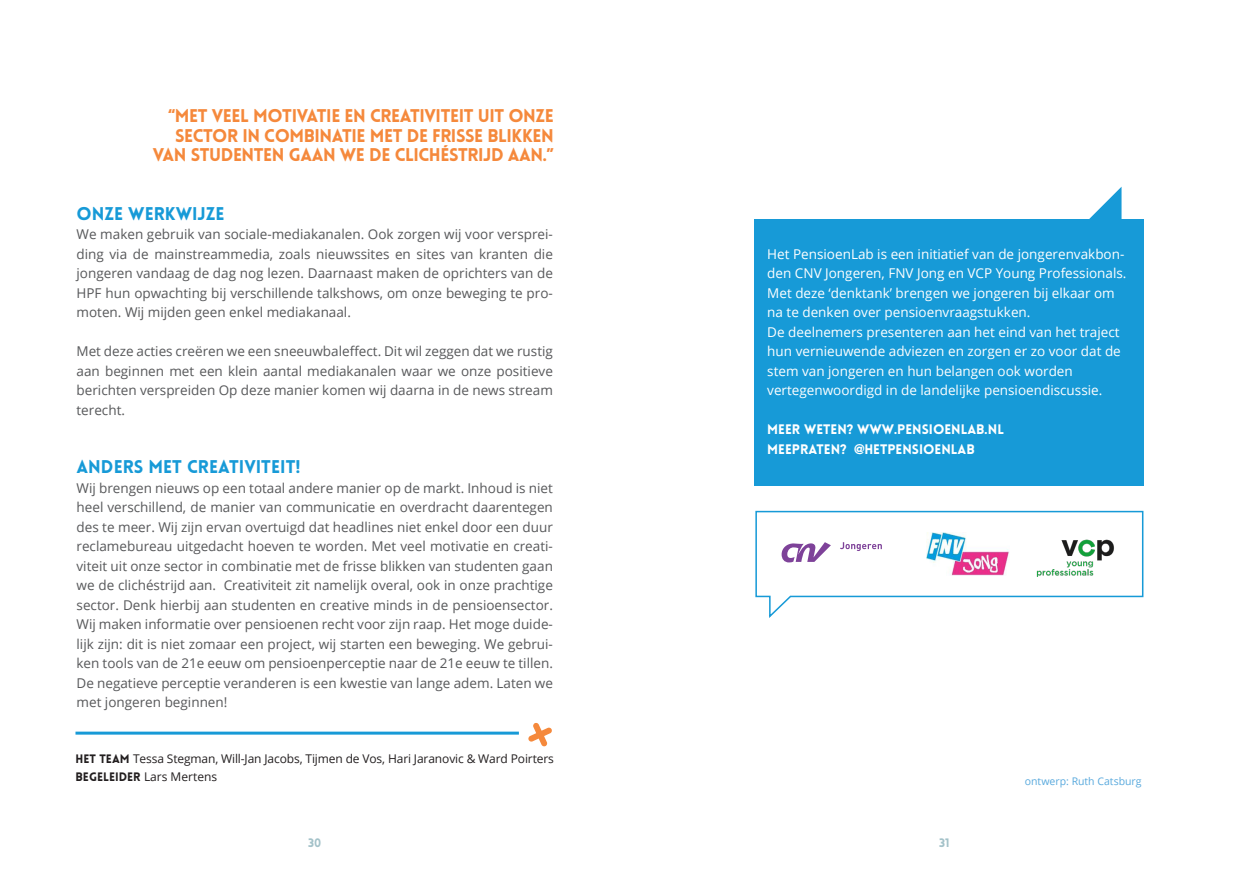
<style>
.page{position:relative;width:1259px;height:893px;background:#fff}
.page>*{position:absolute;margin:0;border:0;box-sizing:border-box;transform-origin:0 0}
.quote{font:900 18px/19.5px "Lovelo";letter-spacing:-.025em;color:#f5893c;text-align:right}
.kop_3_lovelo{font:900 18px "Lovelo";color:#179ad7}
.broodtekst{font:13.5px/19.5px "Open Sans";color:#57585a;text-align:justify}
.broodtekst-2{font:13.5px/19.5px "Open Sans";color:#fff}
.kop_4_lovelo{font:900 13.5px "Lovelo";color:#fff}
.kop_3_lovelo-2{font:12px "Open Sans";letter-spacing:-.01em;color:#231f20}
.t1{font:900 12px "Lovelo";color:#a4c2c9}
.broodtekst-3{font:10.5px "Open Sans";color:#58a9dd}
.s1{font-family:"Lovelo";font-weight:900}
.s2{font-family:"Helvetica"}
</style>
<div class="page">
<hr style="left:75px;top:732px;width:444px;height:3px;background:#179ad7">
<svg style="left:528px;top:723px;width:24px;height:24px"></svg>
<div style="left:754px;top:219px;width:390px;height:267px;background:#179ad7"></div>
<svg style="left:1089px;top:187px;width:32px;height:32px"></svg>
<svg style="left:755px;top:510px;width:389px;height:108px"></svg>
<img style="left:1026px;top:530px;width:98px;height:56px">
<p class="quote" style="left:153px;top:106px;width:402px">“MET VEEL MOTIVATIE EN CREATIVITEIT UIT ONZE<br>SECTOR IN COMBINATIE MET DE FRISSE BLIKKEN<br>VAN STUDENTEN GAAN WE DE CLICHÉSTRIJD AAN.”</p>
<p class="kop_3_lovelo" style="left:77px;top:202px;width:150px">ONZE WERKWIJZE</p>
<p class="broodtekst" style="left:77px;top:224px;width:478px">We maken gebruik van sociale-mediakanalen. Ook zorgen wij voor versprei&shy;ding via de mainstreammedia, zoals nieuwssites en sites van kranten die jongeren vandaag de dag nog lezen. Daarnaast maken de oprichters van de HPF hun opwachting bij verschillende talkshows, om onze beweging te pro&shy;moten. Wij mijden geen enkel mediakanaal.</p>
<p class="broodtekst" style="left:77px;top:341px;width:478px">Met deze acties creëren we een sneeuwbaleffect. Dit wil zeggen dat we rustig aan beginnen met een klein aantal mediakanalen waar we onze positieve berichten verspreiden Op deze manier komen wij daarna in de news stream terecht.</p>
<p class="kop_3_lovelo" style="left:77px;top:456px;width:225px">ANDERS MET CREATIVITEIT!</p>
<p class="broodtekst" style="left:77px;top:478px;width:478px">Wij brengen nieuws op een totaal andere manier op de markt. Inhoud is niet heel verschillend, de manier van communicatie en overdracht daarentegen des te meer. Wij zijn ervan overtuigd dat headlines niet enkel door een duur reclamebureau uitgedacht hoeven te worden. Met veel motivatie en creati&shy;viteit uit onze sector in combinatie met de frisse blikken van studenten gaan we de clichéstrijd aan. Creativiteit zit namelijk overal, ook in onze prachtige sector. Denk hierbij aan studenten en creative minds in de pensioensector.<br>Wij maken informatie over pensioenen recht voor zijn raap. Het moge duide&shy;lijk zijn: dit is niet zomaar een project, wij starten een beweging. We gebrui&shy;ken tools van de 21e eeuw om pensioenperceptie naar de 21e eeuw te tillen.<br>De negatieve perceptie veranderen is een kwestie van lange adem. Laten we met jongeren beginnen!</p>
<p class="kop_3_lovelo-2" style="left:75px;top:750px;width:480px"><span class="s1">HET TEAM</span> Tessa Stegman, Will-Jan Jacobs, Tijmen de Vos, Hari Jaranovic &amp; Ward Poirters</p>
<p class="kop_3_lovelo-2" style="left:75px;top:768px;width:143px"><span class="s1">BEGELEIDER</span> Lars Mertens</p>
<p class="broodtekst-2" style="left:767px;top:244px;width:361px">Het PensioenLab is een initiatief van de jongerenvakbon&shy;den CNV Jongeren, FNV Jong en VCP Young Professionals.<br>Met deze ‘denktank’ brengen we jongeren bij elkaar om na te denken over pensioenvraagstukken.</p>
<p class="broodtekst-2" style="left:767px;top:322px;width:355px;text-align:justify">De deelnemers presenteren aan het eind van het traject hun vernieuwende adviezen en zorgen er zo voor dat de stem van jongeren en hun belangen ook worden</p>
<p class="broodtekst-2" style="left:767px;top:380px;width:337px">vertegenwoordigd in de landelijke pensioendiscussie.</p>
<p class="kop_4_lovelo" style="left:767px;top:421px;width:238px">MEER WETEN? WWW.PENSIOENLAB.NL</p>
<p class="kop_4_lovelo" style="left:767px;top:441px;width:209px">MEEPRATEN? <span class="s2">@</span>HETPENSIOENLAB</p>
<p class="broodtekst-3" style="left:1025px;top:774px;width:118px">ontwerp: Ruth Catsburg</p>
<p class="t1" style="left:308px;top:835px;width:15px">30</p>
<p class="t1" style="left:939px;top:835px;width:12px">31</p>
</div>
